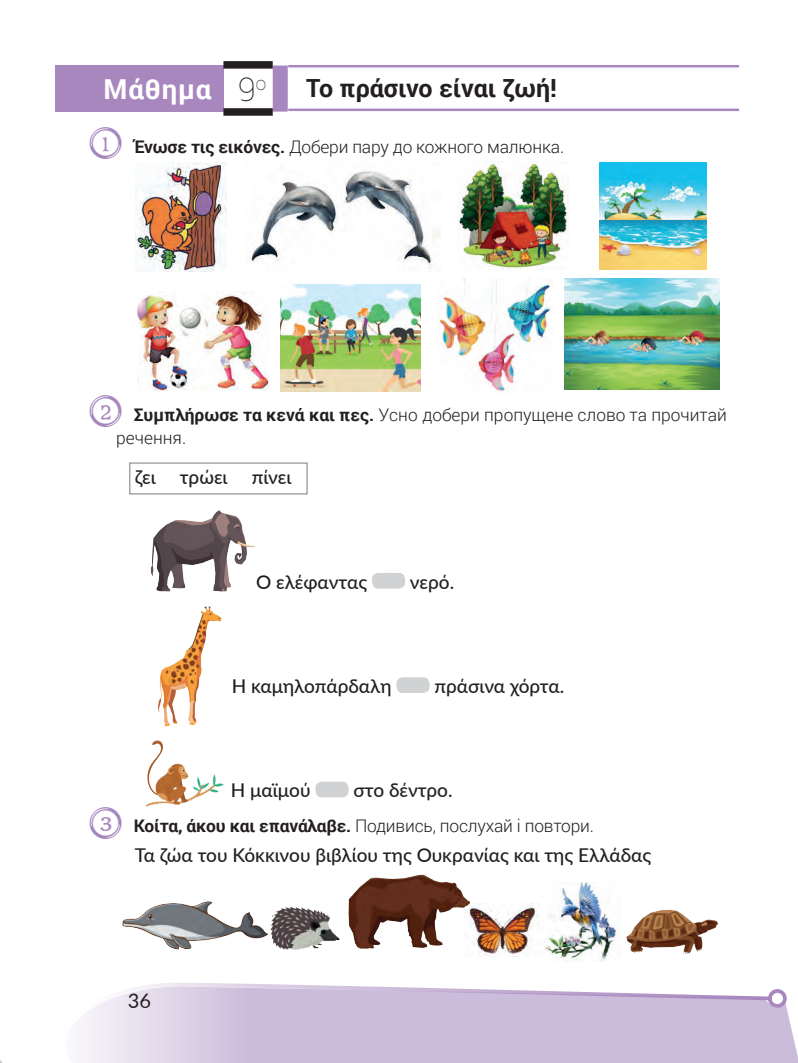
<style>
.page{position:relative;width:798px;height:1063px;background:#fff}
.page>*{position:absolute;margin:0;border:0;box-sizing:border-box;transform-origin:0 0}
.t1{font:42.5px "Type Keys";color:#a787be}
.t2{font:700 27.5px "Roboto";letter-spacing:.03em;color:#fff}
.t3{font:700 25px "Roboto";color:#231f20}
.t4{font:20px "Lato";color:#231f20}
.t5{font:500 19px "Lato";color:#231f20}
.t6{font:100 19px "Roboto";color:#231f20}
.t7{font:300 17.38px/22.8px "Roboto";letter-spacing:-.01em;color:#231f20}
.s1{font-weight:100;font-size:32.5px;color:#231f20}
.s2{font-weight:700}
</style>
<div class="page">
<img style="left:150px;top:511px;width:105px;height:81px">
<div style="left:372px;top:573px;width:33px;height:16px;background:#d1d2d4;border-radius:6px"></div>
<img style="left:158px;top:606px;width:64px;height:121px">
<div style="left:396px;top:677px;width:33px;height:16px;background:#d1d2d4;border-radius:6px"></div>
<img style="left:145px;top:740px;width:79px;height:67px">
<div style="left:315px;top:782px;width:33px;height:15px;background:#d1d2d4;border-radius:6px"></div>
<img style="left:137px;top:291px;width:132px;height:99px">
<img style="left:135px;top:163px;width:92px;height:108px">
<img style="left:248px;top:170px;width:192px;height:98px">
<img style="left:457px;top:161px;width:111px;height:109px">
<img style="left:599px;top:163px;width:107px;height:107px">
<img style="left:438px;top:278px;width:114px;height:115px">
<img style="left:564px;top:279px;width:155px;height:110px">
<div style="left:129px;top:462px;width:178px;height:32px;border:1px solid #939598"></div>
<img style="left:469px;top:903px;width:70px;height:54px">
<img style="left:543px;top:882px;width:72px;height:79px">
<img style="left:615px;top:909px;width:103px;height:46px">
<img style="left:272px;top:906px;width:68px;height:44px">
<img style="left:122px;top:901px;width:150px;height:49px">
<img style="left:348px;top:874px;width:121px;height:75px">
<img style="left:281px;top:284px;width:139px;height:107px">
<div style="left:272px;top:66px;width:15px;height:46px;background:#a787be"></div>
<div style="left:55px;top:66px;width:168px;height:46px;background:#a787be"></div>
<div style="left:223px;top:61px;width:49px;height:8px;background:#231f20"></div>
<div style="left:223px;top:108px;width:49px;height:8px;background:#231f20"></div>
<div style="left:305px;top:989px;width:481px;height:74px;background:#ccbcdb"></div>
<svg style="left:305px;top:985px;width:468px;height:47px;background:#d1c2de"></svg>
<div style="left:767px;top:989px;width:19px;height:19px;border:4px solid #a787be;border-radius:50%"></div>
<svg style="left:80px;top:983px;width:225px;height:80px;background:#ddd3e7"></svg>
<svg style="left:786px;top:995px;width:11px;height:68px"></svg>
<hr style="left:288px;top:65px;width:450px;height:2px;background:#a787be">
<hr style="left:288px;top:109px;width:450px;height:2px;background:#a787be">
<h2 class="t2" style="left:103px;top:70px;width:154px">Μάθημα <span class="s1">9</span></h2>
<h3 class="t3" style="left:306px;top:70px;width:252px">Το πράσινο είναι ζωή!</h3>
<p class="t6" style="left:256px;top:70px;width:12px">ο</p>
<h1 class="t1" style="left:89px;top:120px;width:36px">1</h1>
<p class="t7" style="left:134px;top:135px;width:432px"><span class="s2">Ένωσε τις εικόνες.</span> Добери пару до кожного малюнка.</p>
<h1 class="t1" style="left:89px;top:388px;width:36px">2</h1>
<p class="t7" style="left:116px;top:403px;width:612px;text-indent:17px"><span class="s2">Συμπλήρωσε τα κενά και πες.</span> Усно добери пропущене слово та прочитай речення.</p>
<p class="t5" style="left:135px;top:464px;width:23px">ζει</p>
<p class="t5" style="left:180px;top:464px;width:49px">τρώει</p>
<p class="t5" style="left:251px;top:464px;width:41px">πίνει</p>
<p class="t5" style="left:256px;top:568px;width:112px">Ο ελέφαντας</p>
<p class="t5" style="left:409px;top:568px;width:46px">νερό.</p>
<p class="t5" style="left:232px;top:672px;width:161px">Η καμηλοπάρδαλη</p>
<p class="t5" style="left:434px;top:672px;width:131px">πράσινα χόρτα.</p>
<p class="t5" style="left:231px;top:777px;width:81px">Η μαϊμού</p>
<p class="t5" style="left:353px;top:777px;width:101px">στο δέντρο.</p>
<h1 class="t1" style="left:89px;top:799px;width:36px">3</h1>
<p class="t7" style="left:134px;top:814px;width:461px"><span class="s2">Κοίτα, άκου και επανάλαβε.</span> Подивись, послухай і повтори.</p>
<p class="t5" style="left:135px;top:842px;width:518px">Τα ζώα του Κόκκινου βιβλίου της Ουκρανίας και της Ελλάδας</p>
<p class="t4" style="left:128px;top:987px;width:25px">36</p>
</div>
